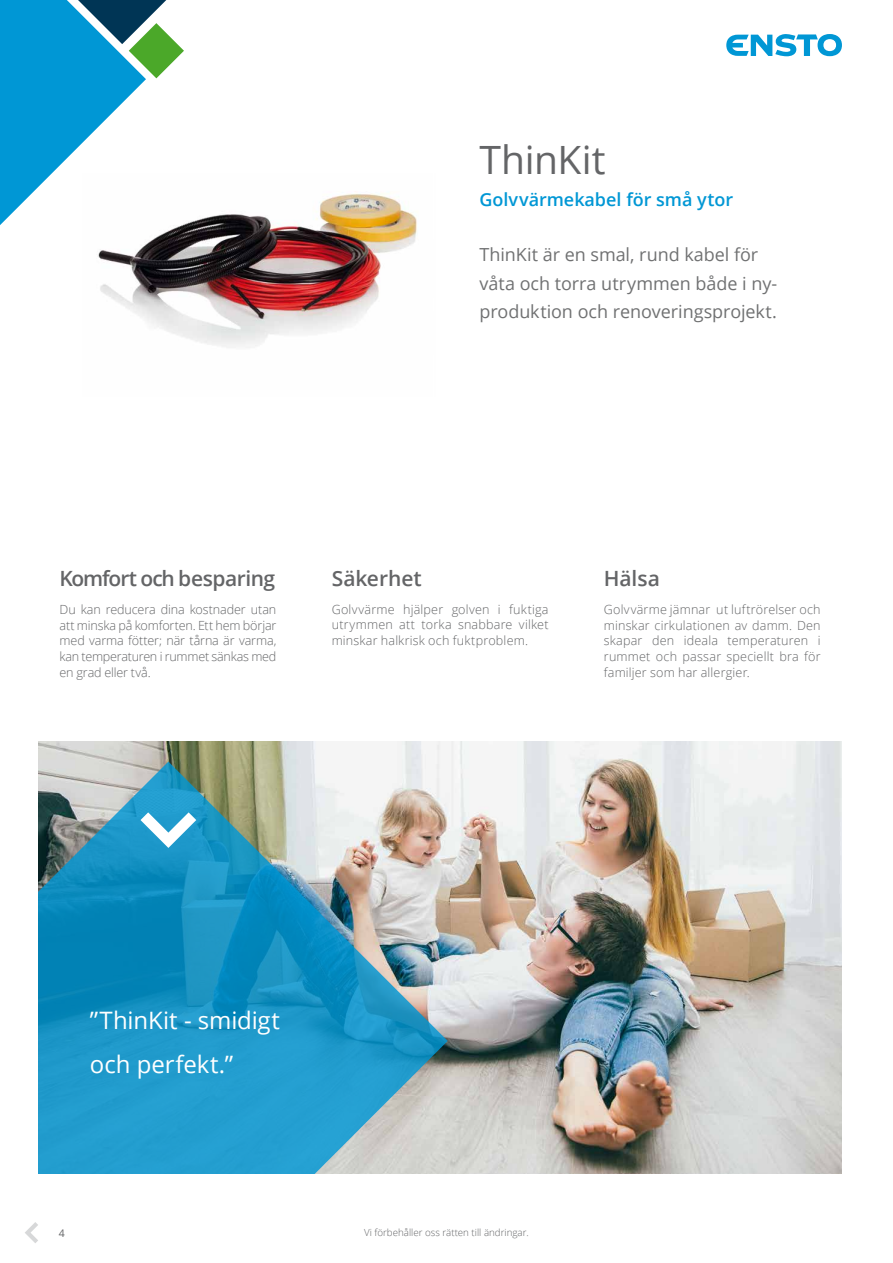
<style>
.page{position:relative;width:893px;height:1263px;background:#fff}
.page>*{position:absolute;margin:0;border:0;box-sizing:border-box;transform-origin:0 0}
.t1{font:39px "Open Sans";letter-spacing:-.005em;color:#646567}
.t2{font:24px/43.5px "Open Sans";letter-spacing:-.005em;color:#fff}
.t3{font:600 21px "Open Sans";letter-spacing:-.02em;color:#646567}
.t4{font:600 21px "Open Sans";color:#646567}
.t5{font:18px/28.5px "Open Sans";letter-spacing:-.005em;color:#707172}
.t6{font:600 18px "Open Sans";color:#0097d5}
.t7{font:300 12.6px/15.8px "Open Sans";letter-spacing:.01em;color:#646567;text-align:justify}
.t8{font:10.5px "Open Sans";color:#646567}
.t9{font:300 9.75px "Open Sans";color:#646567}
</style>
<div class="page">
<svg style="left:726px;top:34px;width:116px;height:22px"></svg>
<svg style="left:0;top:0;width:184px;height:225px"></svg>
<svg style="left:25px;top:1222px;width:13px;height:21px"></svg>
<img style="left:38px;top:742px;width:804px;height:432px">
<img style="left:82px;top:174px;width:335px;height:174px">
<svg style="left:38px;top:761px;width:410px;height:413px;background:#4ba1c1"></svg>
<svg style="left:140px;top:812px;width:56px;height:36px"></svg>
<h1 class="t1" style="left:479px;top:133px;width:128px">ThinKit</h1>
<h3 class="t6" style="left:479px;top:187px;width:255px">Golvvärmekabel för små ytor</h3>
<h3 class="t5" style="left:479px;top:240px;width:299px">ThinKit är en smal, rund kabel för våta och torra utrymmen både i ny&shy;produktion och renoveringsprojekt.</h3>
<h3 class="t3" style="left:60px;top:564px;width:217px">Komfort och besparing</h3>
<p class="t7" style="left:60px;top:601px;width:218px">Du kan reducera dina kostnader utan att minska på komforten. Ett hem börjar med varma fötter; när tårna är varma, kan temperaturen i rummet sänkas med en grad eller två.</p>
<h3 class="t4" style="left:332px;top:564px;width:92px">Säkerhet</h3>
<p class="t7" style="left:332px;top:601px;width:218px">Golvvärme hjälper golven i fuktiga utrymmen att torka snabbare vilket minskar halkrisk och fuktproblem.</p>
<h3 class="t3" style="left:604px;top:564px;width:58px">Hälsa</h3>
<p class="t7" style="left:604px;top:601px;width:218px">Golvvärme jämnar ut luftrörelser och minskar cirkulationen av damm. Den skapar den ideala temperaturen i rummet och passar speciellt bra för familjer som har allergier.</p>
<h2 class="t2" style="left:90px;top:998px;width:192px">”ThinKit - smidigt och perfekt.”</h2>
<p class="t8" style="left:59px;top:1226px;width:8px">4</p>
<p class="t9" style="left:364px;top:1226px;width:166px">Vi förbehåller oss rätten till ändringar.</p>
</div>
